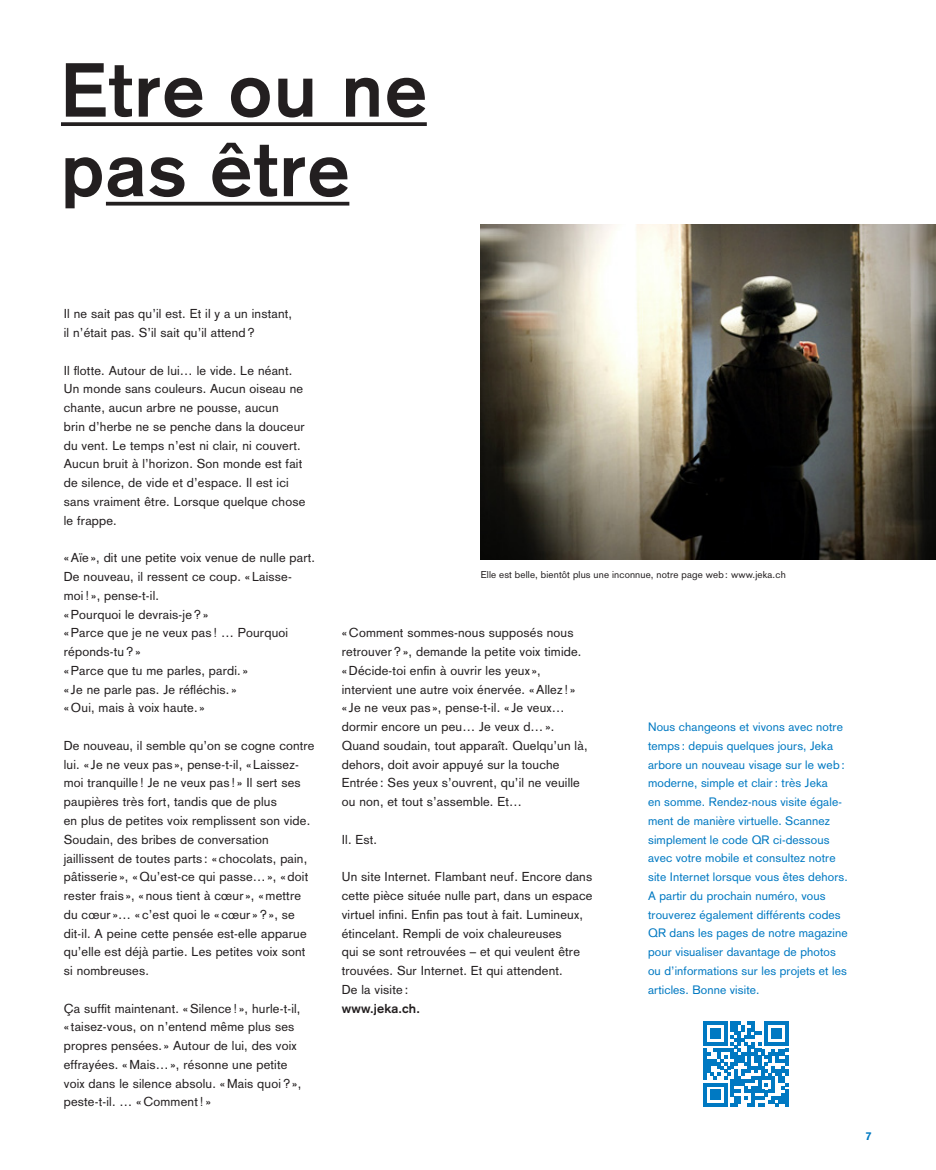
<style>
.page{position:relative;width:936px;height:1170px;background:#fff}
.page>*{position:absolute;margin:0;border:0;box-sizing:border-box;transform-origin:0 0}
.t1{font:700 75px/79.5px "Akzidenz Grotesk";letter-spacing:.025em;color:#231f20}
.t2{font:12.75px/18.8px "Akzidenz Grotesk";letter-spacing:.015em;color:#231f20}
.t3{font:700 12.75px "Akzidenz Grotesk";letter-spacing:.015em;color:#231f20}
.t4{font:12px/18.8px "Akzidenz Grotesk";letter-spacing:.01em;color:#0079c2}
.t5{font:700 11.25px "Akzidenz Grotesk";color:#0079c2}
.t6{font:9.75px "Akzidenz Grotesk";letter-spacing:.015em;color:#231f20}
</style>
<div class="page">
<svg style="left:61px;top:122px;width:366px;height:4px"></svg>
<hr style="left:106px;top:202px;width:243px;height:3px;background:#231f20">
<img style="left:480px;top:224px;width:455px;height:335px">
<svg style="left:703px;top:1021px;width:85px;height:85px"></svg>
<h1 class="t1" style="left:61px;top:50px;width:367px">Etre ou ne pas être</h1>
<p class="t2" style="left:64px;top:304px;width:230px">Il ne sait pas qu’il est. Et il y a un instant, il n’était pas. S’il sait qu’il attend ?</p>
<p class="t2" style="left:64px;top:361px;width:243px">Il flotte. Autour de lui… le vide. Le néant.<br>Un monde sans couleurs. Aucun oiseau ne chante, aucun arbre ne pousse, aucun<br>brin d’herbe ne se penche dans la douceur du vent. Le temps n’est ni clair, ni couvert.<br>Aucun bruit à l’horizon. Son monde est fait de silence, de vide et d’espace. Il est ici sans vraiment être. Lorsque quelque chose le frappe.</p>
<p class="t2" style="left:64px;top:548px;width:253px">«Aïe », dit une petite voix venue de nulle part.<br>De nouveau, il ressent ce coup. « Laisse-<br>moi ! », pense-t-il.<br>«Pourquoi le devrais-je ? »<br>«Parce que je ne veux pas ! … Pourquoi réponds-tu ? »<br>«Parce que tu me parles, pardi. »<br>« Je ne parle pas. Je réfléchis. »<br>« Oui, mais à voix haute. »</p>
<p class="t2" style="left:64px;top:736px;width:252px">De nouveau, il semble qu’on se cogne contre lui. « Je ne veux pas », pense-t-il, « Laissez&shy;moi tranquille ! Je ne veux pas ! » Il sert ses paupières très fort, tandis que de plus<br>en plus de petites voix remplissent son vide.<br>Soudain, des bribes de conversation jaillissent de toutes parts : « chocolats, pain, pâtisserie », « Qu’est-ce qui passe…», « doit rester frais », « nous tient à cœur », «mettre du cœur »… « c’est quoi le « cœur » ? », se dit-il. A peine cette pensée est-elle apparue qu’elle est déjà partie. Les petites voix sont si nombreuses.</p>
<p class="t2" style="left:64px;top:998px;width:239px">Ça suffit maintenant. «Silence ! », hurle-t-il, « taisez-vous, on n’entend même plus ses propres pensées. » Autour de lui, des voix effrayées. « Mais…», résonne une petite voix dans le silence absolu. « Mais quoi ? », peste-t-il. … «Comment ! »</p>
<p class="t6" style="left:480px;top:569px;width:306px">Elle est belle, bientôt plus une inconnue, notre page web : www.jeka.ch</p>
<p class="t2" style="left:342px;top:623px;width:247px">«Comment sommes-nous supposés nous retrouver ? », demande la petite voix timide. « Décide-toi enfin à ouvrir les yeux », intervient une autre voix énervée. «Allez ! »<br>« Je ne veux pas », pense-t-il. « Je veux… dormir encore un peu… Je veux d…».<br>Quand soudain, tout apparaît. Quelqu’un là, dehors, doit avoir appuyé sur la touche Entrée : Ses yeux s’ouvrent, qu’il ne veuille ou non, et tout s’assemble. Et…</p>
<p class="t2" style="left:342px;top:829px;width:37px">Il. Est.</p>
<p class="t2" style="left:342px;top:867px;width:252px">Un site Internet. Flambant neuf. Encore dans cette pièce située nulle part, dans un espace virtuel infini. Enfin pas tout à fait. Lumineux, étincelant. Rempli de voix chaleureuses<br>qui se sont retrouvées – et qui veulent être trouvées. Sur Internet. Et qui attendent.<br>De la visite :</p>
<p class="t3" style="left:342px;top:1000px;width:80px">www.jeka.ch.</p>
<p class="t4" style="left:648px;top:717px;width:201px">Nous changeons et vivons avec notre temps : depuis quelques jours, Jeka arbore un nouveau visage sur le web : moderne, simple et clair: très Jeka<br>en somme. Rendez-nous visite égale&shy;ment de manière virtuelle. Scannez simplement le code QR ci-dessous avec votre mobile et consultez notre site Internet lorsque vous êtes dehors.<br>A partir du prochain numéro, vous trouverez également différents codes QR dans les pages de notre magazine pour visualiser davantage de photos ou d’informations sur les projets et les articles. Bonne visite.</p>
<p class="t5" style="left:865px;top:1129px;width:8px">7</p>
</div>
